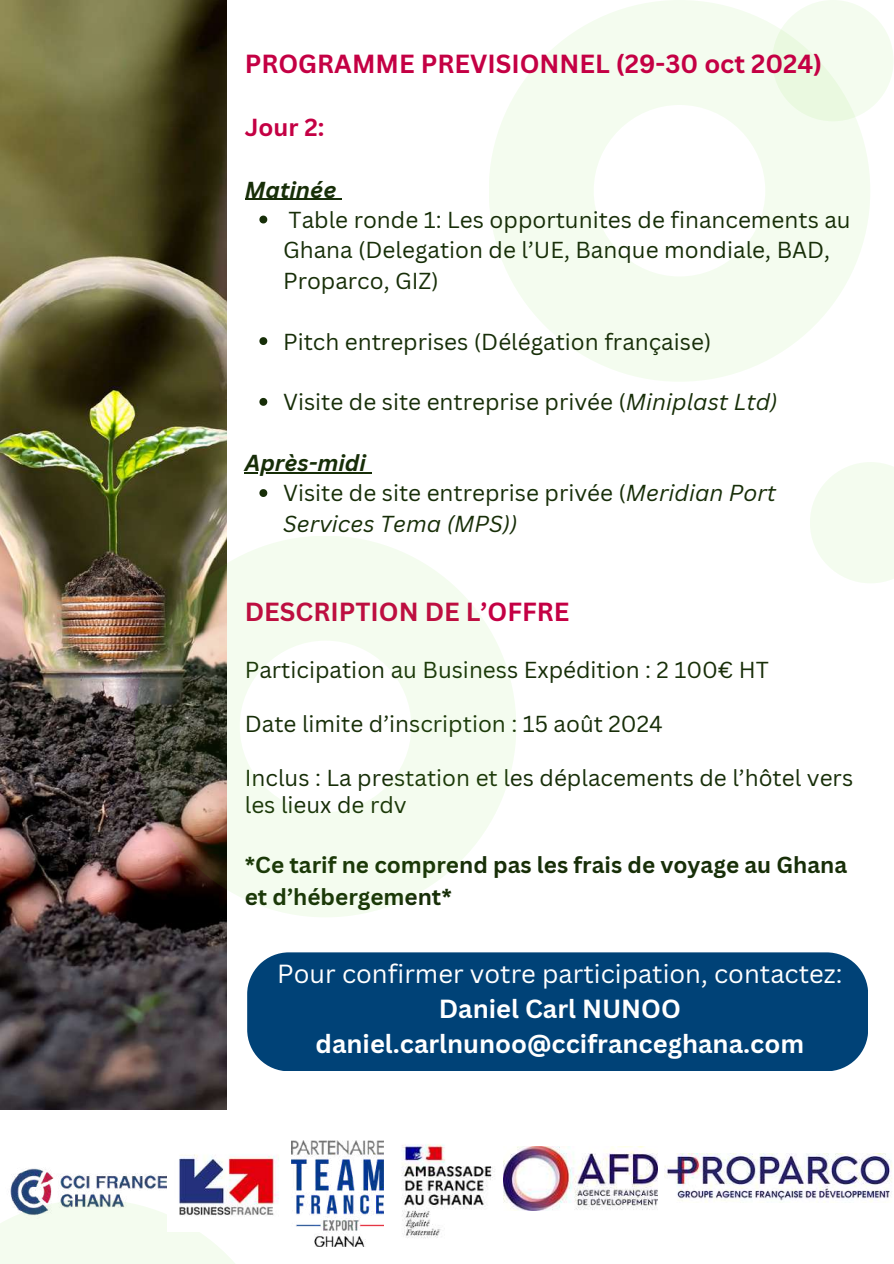
<style>
.page{position:relative;width:894px;height:1264px;background:#fff}
.page>*{position:absolute;margin:0;border:0;box-sizing:border-box;transform-origin:0 0}
.t1{font:700 25.5px "Canva Sans";color:#c40044}
.t2{font:700 25.5px/34.8px "Canva Sans";color:#fff;text-align:center}
.t3{font:25.5px "Canva Sans";color:#fff}
.t4{font:700 24px "Canva Sans";color:#c40044}
.t5{font:22.5px/30.3px "Canva Sans";color:#172e08}
.t6{font:italic 22.5px/30.3px "Canva Sans";color:#172e08}
.t7{font:700 22.5px/31.5px "Canva Sans";color:#172e08}
.t8{font:italic 700 22.5px "Canva Sans";color:#172e08}
.s1{font-style:italic}
.s2{font-weight:700}
.s3{font-style:normal}
</style>
<div class="page">
<div style="left:772px;top:0;width:121px;height:121px;background:#f4fcef;border-radius:50%"></div>
<svg style="left:489px;top:0;width:381px;height:382px;fill:#f4fcef"></svg>
<img style="left:0;top:0;width:226px;height:1110px">
<div style="left:247px;top:952px;width:620px;height:119px;background:#004277"></div>
<hr style="left:245px;top:199px;width:91px;height:1px;background:#172e08">
<svg style="left:259px;top:215px;width:8px;height:8px"></svg>
<svg style="left:259px;top:337px;width:8px;height:8px"></svg>
<svg style="left:259px;top:398px;width:8px;height:8px"></svg>
<hr style="left:245px;top:472px;width:121px;height:1px;background:#172e08">
<svg style="left:259px;top:489px;width:8px;height:8px"></svg>
<svg style="left:135px;top:535px;width:381px;height:382px;fill:#f4fcef"></svg>
<svg style="left:810px;top:462px;width:83px;height:121px"></svg>
<img style="left:10px;top:1168px;width:157px;height:31px">
<img style="left:291px;top:1140px;width:92px;height:106px">
<svg style="left:0;top:1199px;width:234px;height:64px;fill:#f4fcef"></svg>
<img style="left:401px;top:1144px;width:94px;height:94px">
<img style="left:503px;top:1146px;width:154px;height:64px">
<img style="left:167px;top:1154px;width:112px;height:76px">
<img style="left:664px;top:1153px;width:227px;height:49px">
<p class="t1" style="left:245px;top:45px;width:579px">PROGRAMME PREVISIONNEL (29-30 oct 2024)</p>
<p class="t4" style="left:245px;top:110px;width:81px">Jour 2:</p>
<p class="t8" style="left:245px;top:173px;width:93px">Matinée</p>
<p class="t5" style="left:283px;top:204px;width:569px">Table ronde 1: Les opportunites de financements au<br>Ghana (Delegation de l’UE, Banque mondiale, BAD,<br>Proparco, GIZ)</p>
<p class="t5" style="left:283px;top:325px;width:429px">Pitch entreprises (Délégation française)</p>
<p class="t5" style="left:283px;top:386px;width:496px">Visite de site entreprise privée (<span class="s1">Miniplast Ltd)</span></p>
<p class="t6" style="left:283px;top:447px;width:494px;text-indent:-38px"><span class="s2">Après-midi<br></span><span class="s3">Visite de site entreprise privée (</span>Meridian Port<br>Services Tema (MPS))</p>
<p class="t1" style="left:245px;top:594px;width:326px">DESCRIPTION DE L’OFFRE</p>
<p class="t5" style="left:245px;top:653px;width:525px">Participation au Business Expédition : 2 100€ HT</p>
<p class="t5" style="left:245px;top:707px;width:419px">Date limite d’inscription : 15 août 2024</p>
<p class="t5" style="left:245px;top:763px;width:609px;line-height:27px">Inclus : La prestation et les déplacements de l’hôtel vers les lieux de rdv</p>
<p class="t7" style="left:245px;top:849px;width:603px">*Ce tarif ne comprend pas les frais de voyage au Ghana et d’hébergement*</p>
<p class="t3" style="left:277px;top:956px;width:566px">Pour confirmer votre participation, contactez:</p>
<p class="t2" style="left:315px;top:991px;width:490px">Daniel Carl NUNOO daniel.carlnunoo@ccifranceghana.com</p>
</div>
